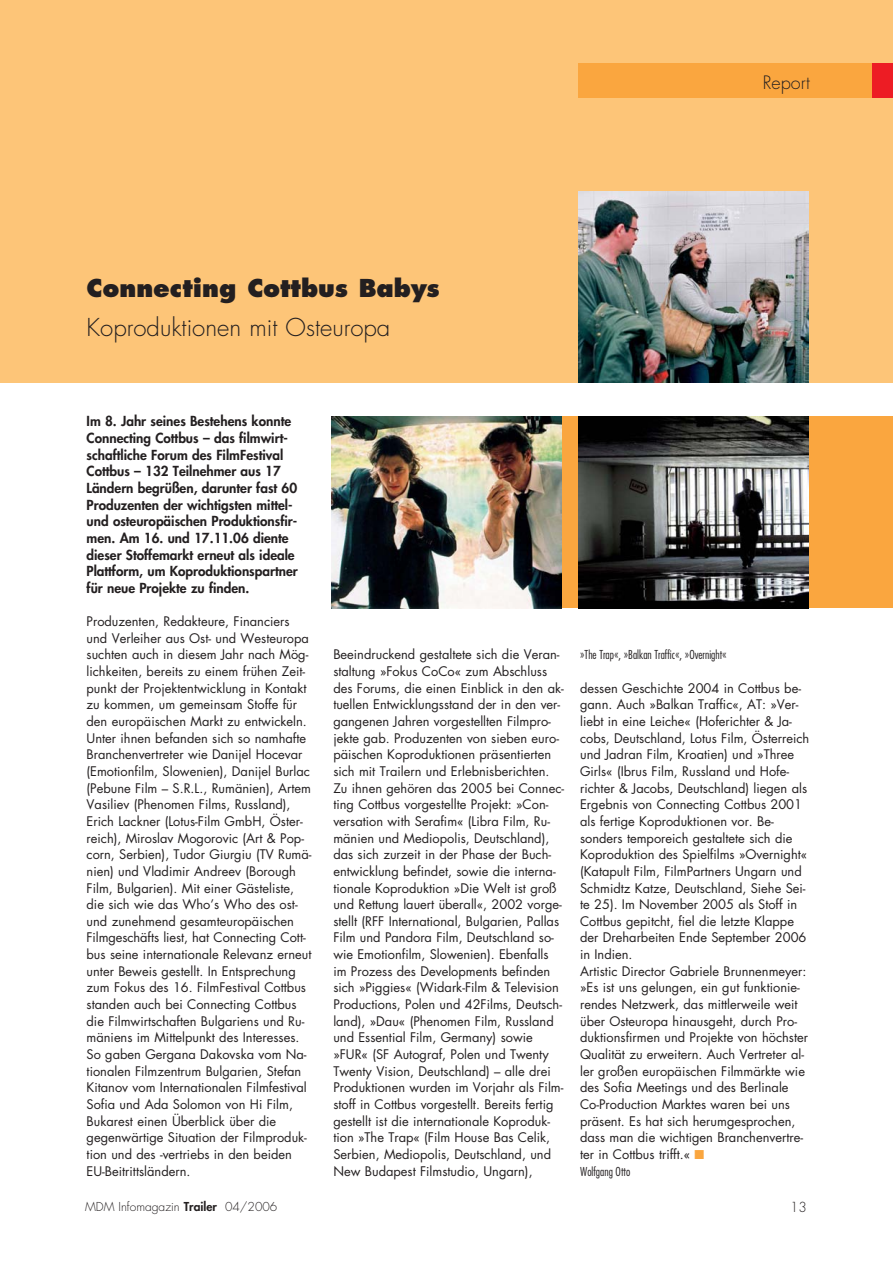
<style>
.page{position:relative;width:893px;height:1263px;background:#fff}
.page>*{position:absolute;margin:0;border:0;box-sizing:border-box;transform-origin:0 0}
.t1{font:300 24px "Futura";color:#231f20}
.t2{font:800 24px "Futura LT";color:#231f20}
.t3{font:300 18px "Futura";color:#231f20}
.t4{font:800 13.5px/16.6px "Futura";color:#231f20}
.t5{font:300 13.5px "Futura";color:#231f20}
.t6{font:12.9px/16.6px "Futura LT";color:#231f20}
.t7{font:300 condensed 12px "Futura";color:#231f20}
.t8{font:300 12px "Futura";color:#231f20}
.s1{color:#faa63f}
.s2{font-weight:800}
</style>
<div class="page">
<div style="left:332px;top:417px;width:560px;height:191px;background:#faa63f"></div>
<div style="left:0;top:0;width:892px;height:383px;background:#fdc578"></div>
<div style="left:578px;top:64px;width:314px;height:34px;background:#faa63f"></div>
<div style="left:872px;top:64px;width:20px;height:34px;background:#ed1c24"></div>
<img style="left:578px;top:191px;width:230px;height:192px">
<img style="left:578px;top:417px;width:230px;height:191px">
<img style="left:332px;top:417px;width:229px;height:191px">
<h2 class="t3" style="left:762px;top:74px;width:48px">Report</h2>
<h1 class="t2" style="left:87px;top:280px;width:354px">Connecting Cottbus Babys</h1>
<h1 class="t1" style="left:87px;top:317px;width:305px">Koproduktionen mit Osteuropa</h1>
<p class="t4" style="left:87px;top:414px;width:213px">Im 8. Jahr seines Bestehens konnte Connecting Cottbus – das filmwirt&shy;schaftliche Forum des FilmFestival Cottbus – 132 Teilnehmer aus 17<br>Ländern begrüßen, darunter fast 60<br>Produzenten der wichtigsten mittel&shy;und osteuropäischen Produktionsfir&shy;men. Am 16. und 17.11.06 diente dieser Stoffemarkt erneut als ideale Plattform, um Koproduktionspartner für neue Projekte zu finden.</p>
<p class="t6" style="left:87px;top:613px;width:226px">Produzenten, Redakteure, Financiers und Verleiher aus Ost- und Westeuropa suchten auch in diesem Jahr nach Mög&shy;lichkeiten, bereits zu einem frühen Zeit&shy;punkt der Projektentwicklung in Kontakt zu kommen, um gemeinsam Stoffe für den europäischen Markt zu entwickeln.<br>Unter ihnen befanden sich so namhafte Branchenvertreter wie Danijel Hocevar (Emotionfilm, Slowenien), Danijel Burlac (Pebune Film – S.R.L., Rumänien), Artem Vasiliev (Phenomen Films, Russland), Erich Lackner (Lotus-Film GmbH, Öster&shy;reich), Miroslav Mogorovic (Art &amp; Pop&shy;corn, Serbien), Tudor Giurgiu (TV Rumä&shy;nien) und Vladimir Andreev (Borough Film, Bulgarien). Mit einer Gästeliste, die sich wie das Who’s Who des ost&shy;und zunehmend gesamteuropäischen Filmgeschäfts liest, hat Connecting Cott&shy;bus seine internationale Relevanz erneut unter Beweis gestellt. In Entsprechung zum Fokus des 16. FilmFestival Cottbus standen auch bei Connecting Cottbus die Filmwirtschaften Bulgariens und Ru&shy;mäniens im Mittelpunkt des Interesses.<br>So gaben Gergana Dakovska vom Na&shy;tionalen Filmzentrum Bulgarien, Stefan Kitanov vom Internationalen Filmfestival Sofia und Ada Solomon von Hi Film, Bukarest einen Überblick über die gegenwärtige Situation der Filmproduk&shy;tion und des -vertriebs in den beiden EU-Beitrittsländern.</p>
<p class="t6" style="left:333px;top:646px;width:232px">Beeindruckend gestaltete sich die Veran&shy;staltung »Fokus CoCo« zum Abschluss des Forums, die einen Einblick in den ak&shy;tuellen Entwicklungsstand der in den ver&shy;gangenen Jahren vorgestellten Filmpro&shy;jekte gab. Produzenten von sieben euro&shy;päischen Koproduktionen präsentierten sich mit Trailern und Erlebnisberichten.<br>Zu ihnen gehören das 2005 bei Connec&shy;ting Cottbus vorgestellte Projekt: »Con&shy;versation with Serafim« (Libra Film, Ru&shy;mänien und Mediopolis, Deutschland), das sich zurzeit in der Phase der Buch&shy;entwicklung befindet, sowie die interna&shy;tionale Koproduktion »Die Welt ist groß und Rettung lauert überall«, 2002 vorge&shy;stellt (RFF International, Bulgarien, Pallas Film und Pandora Film, Deutschland so&shy;wie Emotionfilm, Slowenien). Ebenfalls im Prozess des Developments befinden sich »Piggies« (Widark-Film &amp; Television Productions, Polen und 42Films, Deutsch&shy;land), »Dau« (Phenomen Film, Russland und Essential Film, Germany) sowie »FUR« (SF Autograf, Polen und Twenty Twenty Vision, Deutschland) – alle drei Produktionen wurden im Vorjahr als Film&shy;stoff in Cottbus vorgestellt. Bereits fertig gestellt ist die internationale Koproduk&shy;tion »The Trap« (Film House Bas Celik, Serbien, Mediopolis, Deutschland, und New Budapest Filmstudio, Ungarn),</p>
<p class="t7" style="left:580px;top:650px;width:148px">»The Trap«, »Balkan Traffic«, »Overnight«</p>
<p class="t6" style="left:580px;top:680px;width:231px">dessen Geschichte 2004 in Cottbus be&shy;gann. Auch »Balkan Traffic«, AT: »Ver&shy;liebt in eine Leiche« (Hoferichter &amp; Ja&shy;cobs, Deutschland, Lotus Film, Österreich und Jadran Film, Kroatien) und »Three Girls« (Ibrus Film, Russland und Hofe&shy;richter &amp; Jacobs, Deutschland) liegen als Ergebnis von Connecting Cottbus 2001 als fertige Koproduktionen vor. Be&shy;sonders temporeich gestaltete sich die Koproduktion des Spielfilms »Overnight« (Katapult Film, FilmPartners Ungarn und Schmidtz Katze, Deutschland, Siehe Sei&shy;te 25). Im November 2005 als Stoff in Cottbus gepitcht, fiel die letzte Klappe der Dreharbeiten Ende September 2006 in Indien.<br>Artistic Director Gabriele Brunnenmeyer: »Es ist uns gelungen, ein gut funktionie&shy;rendes Netzwerk, das mittlerweile weit über Osteuropa hinausgeht, durch Pro&shy;duktionsfirmen und Projekte von höchster Qualität zu erweitern. Auch Vertreter al&shy;ler großen europäischen Filmmärkte wie des Sofia Meetings und des Berlinale Co-Production Marktes waren bei uns präsent. Es hat sich herumgesprochen, dass man die wichtigen Branchenvertre&shy;ter in Cottbus trifft.« <span class="s1">■</span></p>
<p class="t7" style="left:580px;top:1166px;width:52px">Wolfgang Otto</p>
<p class="t8" style="left:85px;top:1201px;width:194px">MDM Infomagazin <span class="s2">Trailer</span> 04/2006</p>
<p class="t5" style="left:790px;top:1201px;width:18px">13</p>
</div>
